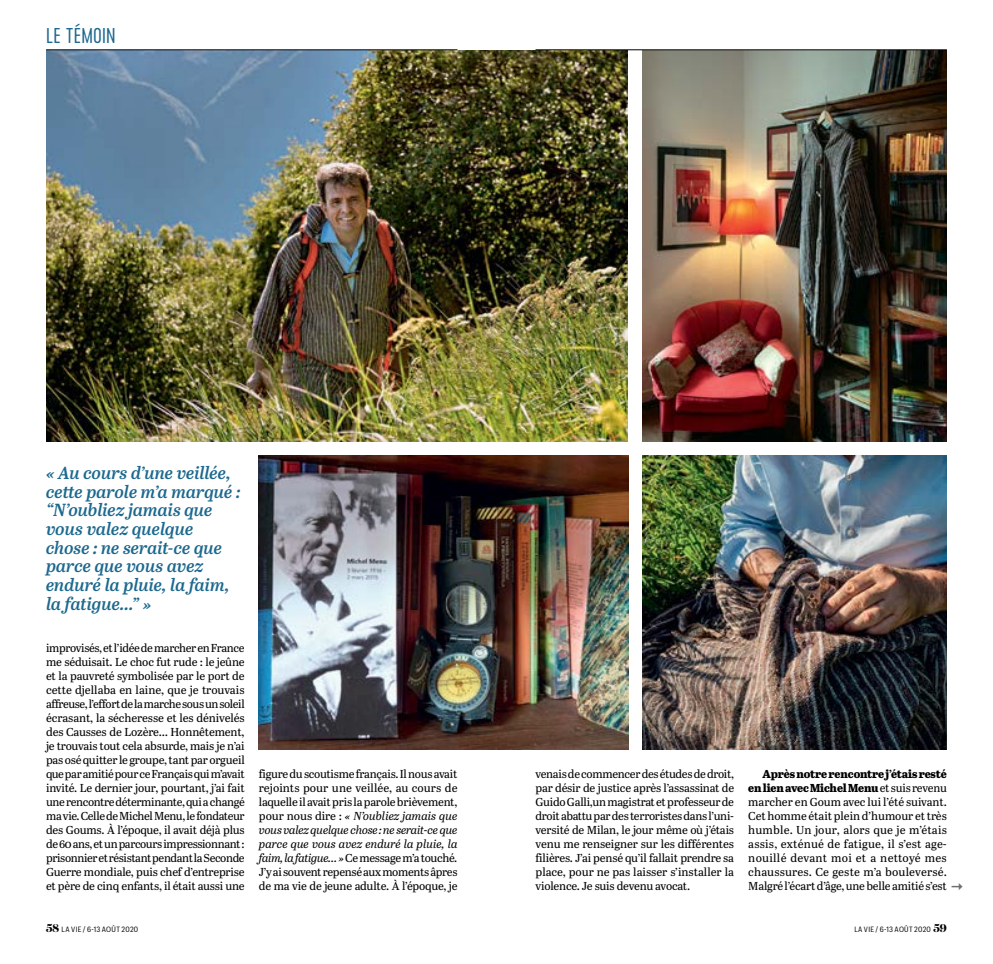
<style>
.page{position:relative;width:993px;height:964px;background:#fff}
.page>*{position:absolute;margin:0;border:0;box-sizing:border-box;transform-origin:0 0}
.t1{font:20px "Cervo Neue Light Neue";letter-spacing:.005em;color:#1c688e}
.t2{font:italic 600 17.5px/18.8px "Abril Text";letter-spacing:-.005em;color:#1c688e}
.t3{font:11.5px/14px "Abril Text";letter-spacing:-.015em;color:#000;text-align:justify}
.t4{font:7.5px "Graphik Compact";letter-spacing:.035em;color:#000}
.s1{font-style:italic}
.s2{font-weight:800}
.s3{font-family:"Domaine Display";font-weight:700;font-size:11.25px}
</style>
<div class="page">
<img style="left:46px;top:50px;width:581px;height:392px">
<img style="left:259px;top:456px;width:369px;height:293px">
<img style="left:642px;top:51px;width:304px;height:391px">
<img style="left:642px;top:456px;width:304px;height:294px">
<hr style="left:46px;top:50px;width:411px;height:1px;background:#000">
<hr style="left:535px;top:50px;width:411px;height:1px;background:#000">
<h1 class="t1" style="left:46px;top:22px;width:71px">LE TÉMOIN</h1>
<h2 class="t2" style="left:46px;top:462px;width:196px">« Au cours d’une veillée, cette parole m’a marqué : “N’oubliez jamais que vous valez quelque chose : ne serait-ce que parce que vous avez enduré la pluie, la faim, la fatigue…” »</h2>
<p class="t3" style="left:46px;top:640px;width:200px">improvisés, et l’idée de marcher en France me séduisait. Le choc fut rude : le jeûne et la pauvreté symbolisée par le port de cette djellaba en laine, que je trouvais affreuse, l’effort de la marche sous un soleil écrasant, la sécheresse et les dénivelés des Causses de Lozère… Honnêtement, je trouvais tout cela absurde, mais je n’ai pas osé quitter le groupe, tant par orgueil que par amitié pour ce Français qui m’avait invité. Le dernier jour, pourtant, j’ai fait une rencontre déterminante, qui a changé ma vie. Celle de Michel Menu, le fondateur des Goums. À l’époque, il avait déjà plus de 60 ans, et un parcours impressionnant : prisonnier et résistant pendant la Seconde Guerre mondiale, puis chef d’entreprise et père de cinq enfants, il était aussi une</p>
<p class="t3" style="left:259px;top:766px;width:200px">figure du scoutisme français. Il nous avait rejoints pour une veillée, au cours de laquelle il avait pris la parole brièvement, pour nous dire : <span class="s1">« N’oubliez jamais que vous valez quelque chose : ne serait-ce que parce que vous avez enduré la pluie, la faim, la fatigue… »</span> Ce message m’a touché.<br>J’y ai souvent repensé aux moments âpres de ma vie de jeune adulte. À l’époque, je</p>
<p class="t3" style="left:535px;top:766px;width:200px">venais de commencer des études de droit, par désir de justice après l’assassinat de Guido Galli,un magistrat et professeur de droit abattu par des terroristes dans l’uni&shy;versité de Milan, le jour même où j’étais venu me renseigner sur les différentes filières. J’ai pensé qu’il fallait prendre sa place, pour ne pas laisser s’installer la violence. Je suis devenu avocat.</p>
<p class="t3" style="left:748px;top:766px;width:200px;text-indent:14px"><span class="s2">Après notre rencontre j’étais resté en lien avec Michel Menu</span> et suis revenu marcher en Goum avec lui l’été suivant.<br>Cet homme était plein d’humour et très humble. Un jour, alors que je m’étais assis, exténué de fatigue, il s’est age&shy;nouillé devant moi et a nettoyé mes chaussures. Ce geste m’a bouleversé.<br>Malgré l’écart d’âge, une belle amitié s’est</p>
<p class="t4" style="left:46px;top:923px;width:94px"><span class="s3">58</span> LA VIE / 6-13 AOÛT 2020</p>
<p class="t4" style="left:854px;top:923px;width:94px">LA VIE / 6-13 AOÛT 2020 <span class="s3">59</span></p>
</div>
